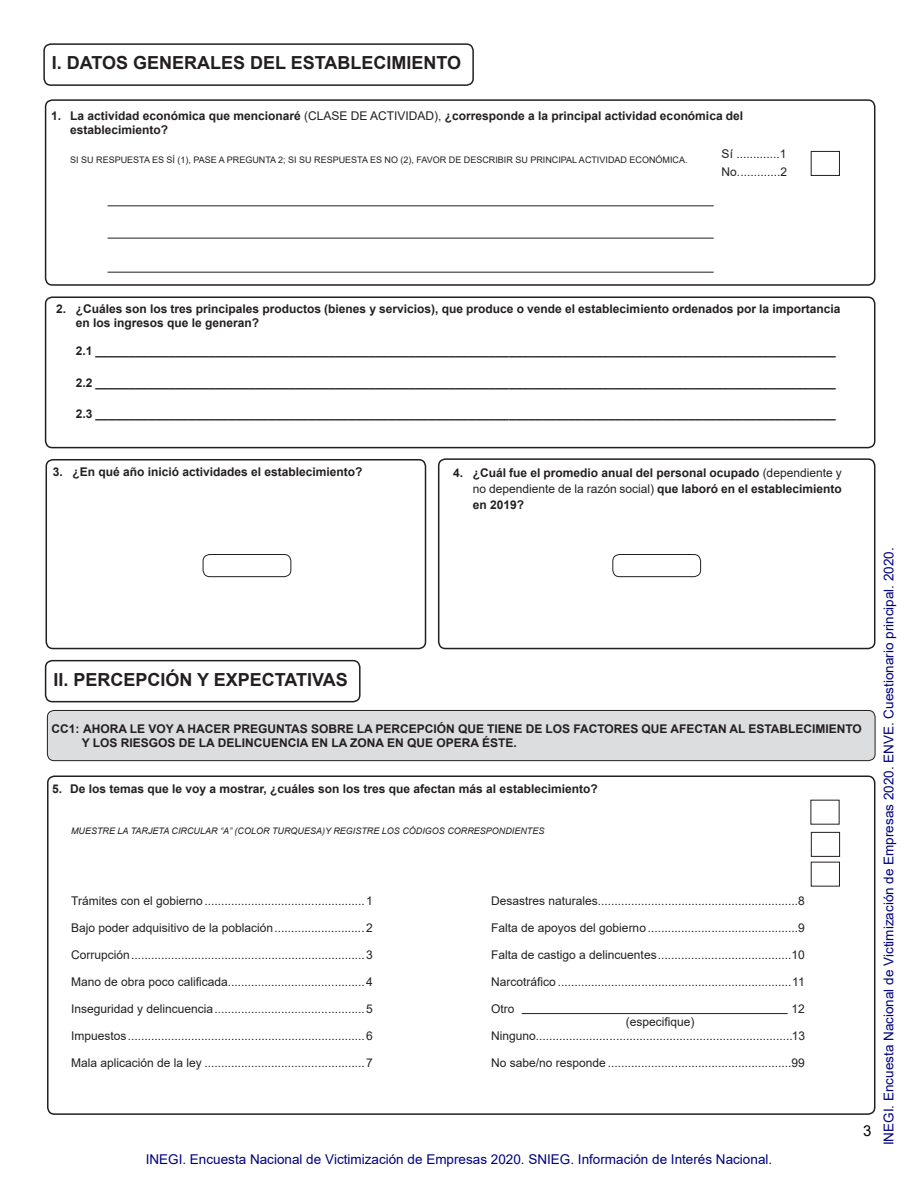
<style>
.page{position:relative;width:918px;height:1188px;background:#fff}
.page>*{position:absolute;margin:0;border:0;box-sizing:border-box;transform-origin:0 0}
.t1{font:700 18px "Arial";color:#231f20}
.t2{font:15px "Arial";color:#000}
.t3{font:13.5px "Arial";color:#000080}
.t4{font:12px/18px "Arial";color:#231f20}
.t5{font:700 12px/14.4px "Arial";color:#231f20}
.t6{font:9px "Arial";color:#231f20}
.t7{font:italic 9px "Arial";color:#231f20}
.s1{font-weight:400}
</style>
<div class="page">
<div style="left:47px;top:775px;width:828px;height:340px;border:2px solid #231f20;border-radius:7px"></div>
<div style="left:438px;top:458px;width:437px;height:191px;border:2px solid #231f20;border-radius:7px"></div>
<div style="left:46px;top:459px;width:380px;height:190px;border:2px solid #231f20;border-radius:7px"></div>
<div style="left:45px;top:296px;width:830px;height:152px;border:2px solid #231f20;border-radius:7px"></div>
<div style="left:45px;top:99px;width:830px;height:187px;border:2px solid #231f20;border-radius:7px"></div>
<div style="left:811px;top:151px;width:29px;height:25px;border:1px solid #231f20"></div>
<div style="left:43px;top:43px;width:431px;height:43px;border:2px solid #231f20;border-radius:7px"></div>
<div style="left:203px;top:554px;width:88px;height:23px;border:1px solid #231f20;border-radius:7px"></div>
<div style="left:612px;top:554px;width:89px;height:23px;border:1px solid #231f20;border-radius:7px"></div>
<div style="left:45px;top:660px;width:316px;height:42px;border:2px solid #231f20;border-radius:7px"></div>
<div style="left:811px;top:832px;width:29px;height:25px;border:1px solid #231f20"></div>
<hr style="left:522px;top:1013px;width:266px;height:1px;background:#231f20">
<div style="left:47px;top:710px;width:828px;height:51px;background:#dcdddf;border-radius:7px"></div>
<div style="left:47px;top:710px;width:828px;height:51px;border:1px solid #231f20;border-radius:7px"></div>
<hr style="left:108px;top:205px;width:606px;height:1px;background:#231f20">
<hr style="left:108px;top:238px;width:606px;height:1px;background:#231f20">
<hr style="left:108px;top:272px;width:606px;height:1px;background:#231f20">
<h1 class="t1" style="left:52px;top:50px;width:411px">I. DATOS GENERALES DEL ESTABLECIMIENTO</h1>
<p class="t5" style="left:70px;top:108px;width:675px;text-indent:-19px">1. La actividad económica que mencionaré <span class="s1">(CLASE DE ACTIVIDAD),</span> ¿corresponde a la principal actividad económica del establecimiento?</p>
<p class="t6" style="left:70px;top:154px;width:619px">SI SU RESPUESTA ES SÍ (1), PASE A PREGUNTA 2; SI SU RESPUESTA ES NO (2), FAVOR DE DESCRIBIR SU PRINCIPAL ACTIVIDAD ECONÓMICA.</p>
<p class="t4" style="left:722px;top:144px;width:67px">Sí .............1<br>No.............2</p>
<p class="t5" style="left:76px;top:301px;width:766px;text-indent:-20px">2. ¿Cuáles son los tres principales productos (bienes y servicios), que produce o vende el establecimiento ordenados por la importancia en los ingresos que le generan?</p>
<p class="t5" style="left:76px;top:344px;width:762px">2.1 _______________________________________________________________________________________________________________</p>
<p class="t5" style="left:76px;top:376px;width:762px">2.2 _______________________________________________________________________________________________________________</p>
<p class="t5" style="left:76px;top:407px;width:762px">2.3 _______________________________________________________________________________________________________________</p>
<p class="t5" style="left:53px;top:464px;width:311px">3. ¿En qué año inició actividades el establecimiento?</p>
<p class="t5" style="left:473px;top:464px;width:371px;line-height:16.2px;text-align:justify;text-indent:-20px">4. ¿Cuál fue el promedio anual del personal ocupado <span class="s1">(dependiente y no dependiente de la razón social)</span> que laboró en el establecimiento en 2019?</p>
<h1 class="t1" style="left:53px;top:667px;width:296px">II. PERCEPCIÓN Y EXPECTATIVAS</h1>
<p class="t5" style="left:82px;top:721px;width:782px;text-indent:-30px">CC1: AHORA LE VOY A HACER PREGUNTAS SOBRE LA PERCEPCIÓN QUE TIENE DE LOS FACTORES QUE AFECTAN AL ESTABLECIMIENTO<br>Y LOS RIESGOS DE LA DELINCUENCIA EN LA ZONA EN QUE OPERA ÉSTE.</p>
<p class="t5" style="left:52px;top:781px;width:547px">5. De los temas que le voy a mostrar, ¿cuáles son los tres que afectan más al establecimiento?</p>
<p class="t7" style="left:71px;top:825px;width:475px">MUESTRE LA TARJETA CIRCULAR “A” (COLOR TURQUESA)Y REGISTRE LOS CÓDIGOS CORRESPONDIENTES</p>
<p class="t4" style="left:71px;top:891px;width:303px">Trámites con el gobierno ................................................1</p>
<p class="t4" style="left:71px;top:918px;width:303px">Bajo poder adquisitivo de la población...........................2</p>
<p class="t4" style="left:71px;top:945px;width:303px">Corrupción......................................................................3</p>
<p class="t4" style="left:71px;top:972px;width:303px">Mano de obra poco calificada.........................................4</p>
<p class="t4" style="left:71px;top:999px;width:303px">Inseguridad y delincuencia.............................................5</p>
<p class="t4" style="left:71px;top:1026px;width:303px">Impuestos.......................................................................6</p>
<p class="t4" style="left:71px;top:1053px;width:303px">Mala aplicación de la ley ................................................7</p>
<p class="t4" style="left:491px;top:891px;width:315px">Desastres naturales............................................................8</p>
<p class="t4" style="left:491px;top:918px;width:315px">Falta de apoyos del gobierno .............................................9</p>
<p class="t4" style="left:491px;top:945px;width:315px">Falta de castigo a delincuentes........................................10</p>
<p class="t4" style="left:491px;top:972px;width:315px">Narcotráfico ......................................................................11</p>
<p class="t4" style="left:491px;top:999px;width:25px">Otro</p>
<p class="t4" style="left:791px;top:999px;width:15px">12</p>
<p class="t4" style="left:491px;top:1026px;width:315px">Ninguno.............................................................................13</p>
<p class="t4" style="left:491px;top:1053px;width:315px">No sabe/no responde .......................................................99</p>
<p class="t4" style="left:626px;top:1013px;width:70px">(especifique)</p>
<p class="t3" style="left:146px;top:1150px;width:628px">INEGI. Encuesta Nacional de Victimización de Empresas 2020. SNIEG. Información de Interés Nacional.</p>
<p class="t2" style="left:863px;top:1121px;width:10px">3</p>
<p class="t3" style="left:880px;top:1145px;width:600px;rotate:-90deg">INEGI. Encuesta Nacional de Victimización de Empresas 2020. ENVE. Cuestionario principal. 2020.</p>
</div>
